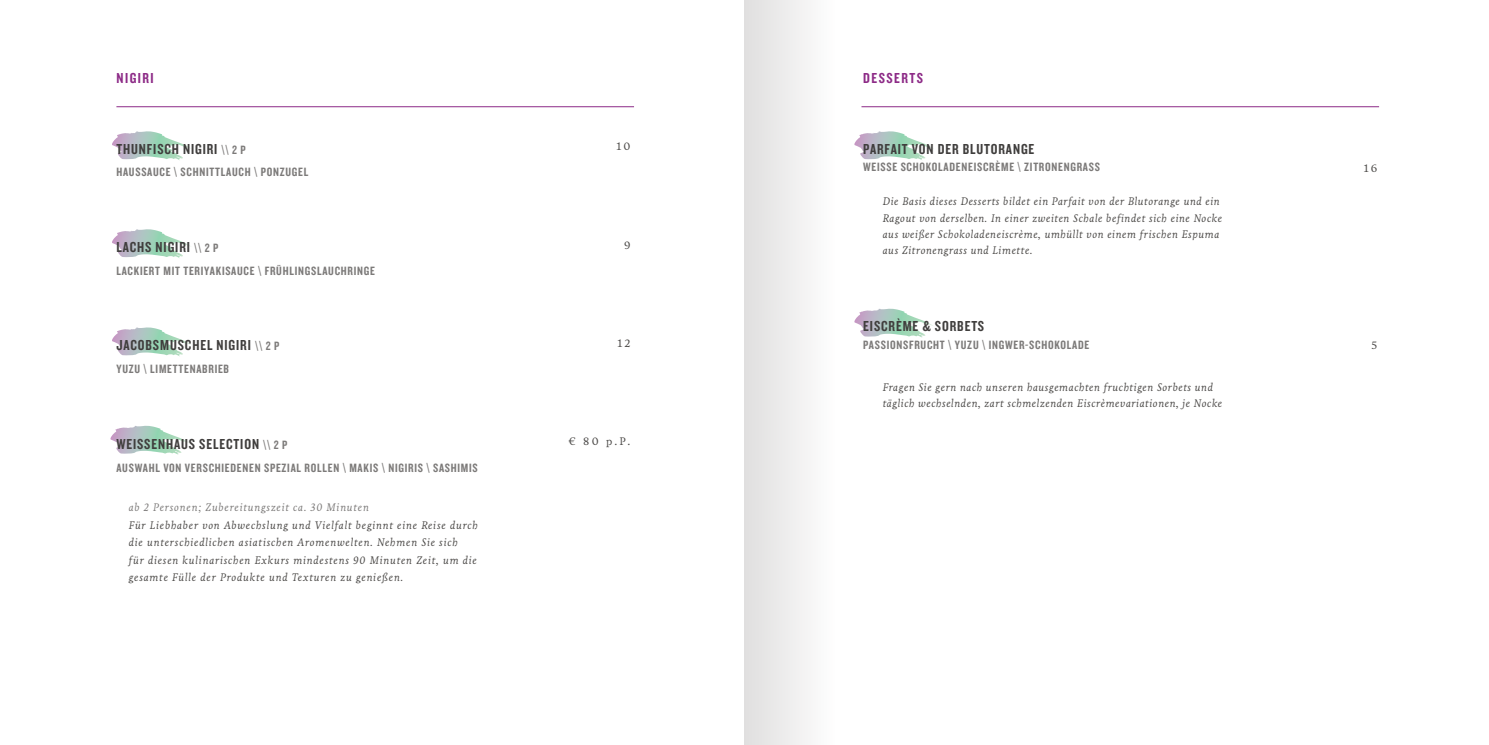
<style>
.page{position:relative;width:1489px;height:745px;background:#fff}
.page>*{position:absolute;margin:0;border:0;box-sizing:border-box;transform-origin:0 0}
.t1{font:15px "Knockout 49 Liteweight";letter-spacing:.06em;color:#403e3d}
.t2{font:15px "Knockout 49 Liteweight";letter-spacing:.1em;color:#8d2b87}
.t3{font:12.5px "Knockout 49 Liteweight";letter-spacing:.06em;color:#7c7a79}
.t4{font:italic 11.25px/16.2px "Livory";letter-spacing:.04em;color:#4c4a48}
.t5{font:italic 11.25px/17.5px "Livory";letter-spacing:.06em;color:#4c4a48}
.t6{font:italic 11.25px "Livory";letter-spacing:.06em;color:#7c7a79}
.t7{font:11.25px "Livory";letter-spacing:.19em;color:#4c4a48}
.s1{font-size:12.5px;color:#7c7a79}
</style>
<div class="page">
<svg style="left:854px;top:131px;width:79px;height:29px"></svg>
<svg style="left:854px;top:308px;width:79px;height:30px"></svg>
<hr style="left:861px;top:106px;width:517px;height:1px;background:#8d2b87">
<div style="left:744px;top:0;width:90px;height:744px;background:linear-gradient(to right,#e0dfdf,#fdfdfd)"></div>
<svg style="left:112px;top:131px;width:78px;height:29px"></svg>
<svg style="left:112px;top:327px;width:79px;height:29px"></svg>
<svg style="left:112px;top:229px;width:78px;height:29px"></svg>
<hr style="left:116px;top:106px;width:518px;height:1px;background:#8d2b87">
<svg style="left:110px;top:425px;width:79px;height:29px"></svg>
<h1 class="t2" style="left:116px;top:68px;width:39px">NIGIRI</h1>
<h1 class="t2" style="left:863px;top:68px;width:61px">DESSERTS</h1>
<h1 class="t1" style="left:116px;top:139px;width:131px">THUNFISCH NIGIRI <span class="s1">\\ 2 P</span></h1>
<p class="t3" style="left:116px;top:164px;width:193px">HAUSSAUCE \ SCHNITTLAUCH \ PONZUGEL</p>
<h1 class="t1" style="left:116px;top:237px;width:103px">LACHS NIGIRI <span class="s1">\\ 2 P</span></h1>
<p class="t3" style="left:116px;top:262px;width:260px">LACKIERT MIT TERIYAKISAUCE \ FRÜHLINGSLAUCHRINGE</p>
<p class="t7" style="left:616px;top:140px;width:15px">10</p>
<p class="t7" style="left:624px;top:238px;width:8px">9</p>
<h1 class="t1" style="left:863px;top:139px;width:173px">PARFAIT VON DER BLUTORANGE</h1>
<p class="t3" style="left:863px;top:159px;width:238px">WEISSE SCHOKOLADENEISCRÈME \ ZITRONENGRASS</p>
<p class="t7" style="left:1363px;top:161px;width:15px">16</p>
<p class="t4" style="left:882px;top:193px;width:341px">Die Basis dieses Desserts bildet ein Parfait von der Blutorange und ein Ragout von derselben. In einer zweiten Schale befindet sich eine Nocke aus weißer Schokoladeneiscrème, umhüllt von einem frischen Espuma aus Zitronengrass und Limette.</p>
<h1 class="t1" style="left:116px;top:336px;width:164px">JACOBSMUSCHEL NIGIRI <span class="s1">\\ 2 P</span></h1>
<p class="t3" style="left:116px;top:360px;width:114px">YUZU \ LIMETTENABRIEB</p>
<p class="t7" style="left:617px;top:336px;width:15px">12</p>
<h1 class="t1" style="left:863px;top:316px;width:122px">EISCRÈME &amp; SORBETS</h1>
<p class="t3" style="left:863px;top:336px;width:227px">PASSIONSFRUCHT \ YUZU \ INGWER-SCHOKOLADE</p>
<p class="t7" style="left:1371px;top:338px;width:7px">5</p>
<p class="t4" style="left:882px;top:378px;width:341px">Fragen Sie gern nach unseren hausgemachten fruchtigen Sorbets und täglich wechselnden, zart schmelzenden Eiscrèmevariationen, je Nocke</p>
<h1 class="t1" style="left:116px;top:434px;width:172px">WEISSENHAUS SELECTION <span class="s1">\\ 2 P</span></h1>
<p class="t3" style="left:116px;top:459px;width:363px">AUSWAHL VON VERSCHIEDENEN SPEZIAL ROLLEN \ MAKIS \ NIGIRIS \ SASHIMIS</p>
<p class="t7" style="left:568px;top:434px;width:64px">€ 80 p.P.</p>
<p class="t6" style="left:129px;top:500px;width:242px">ab 2 Personen; Zubereitungszeit ca. 30 Minuten</p>
<p class="t5" style="left:129px;top:516px;width:351px">Für Liebhaber von Abwechslung und Vielfalt beginnt eine Reise durch die unterschiedlichen asiatischen Aromenwelten. Nehmen Sie sich<br>für diesen kulinarischen Exkurs mindestens 90 Minuten Zeit, um die gesamte Fülle der Produkte und Texturen zu genießen.</p>
</div>
